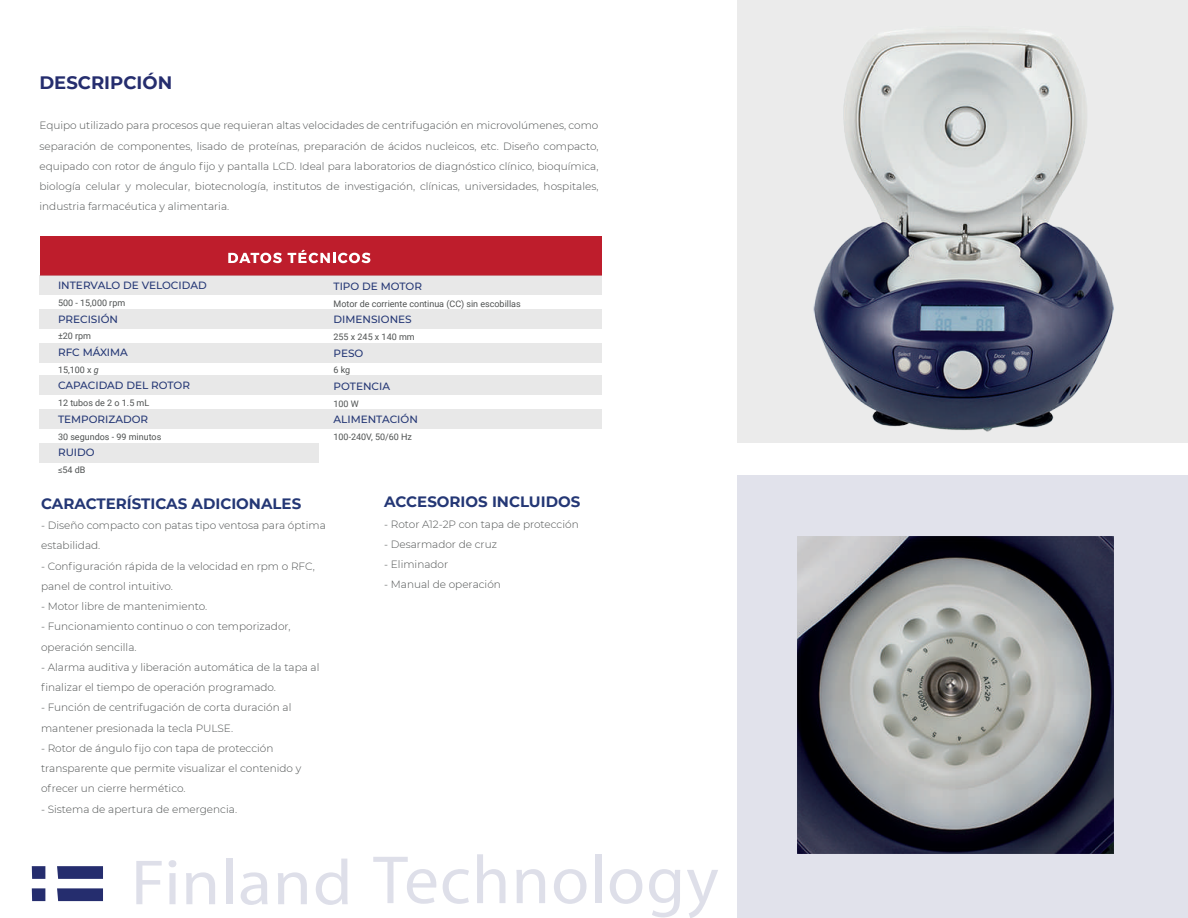
<style>
.page{position:relative;width:1188px;height:918px;background:#fff}
.page>*{position:absolute;margin:0;border:0;box-sizing:border-box;transform-origin:0 0}
.t1{font:700 18px "Montserrat";color:#252d6e}
.t2{font:700 15px "Montserrat";color:#243775}
.t3{font:300 10.5px/20.2px "Montserrat";color:#4f5252}
.t4{font:500 10.5px "Montserrat";color:#243775}
.t5{font:9px "Roboto";color:#4f5252}
.s1{font-style:italic}
</style>
<div class="page">
<div style="left:738px;top:0;width:450px;height:443px;background:#ebebeb"></div>
<div style="left:738px;top:475px;width:450px;height:443px;background:#e1e2eb"></div>
<div style="left:32px;top:866px;width:13px;height:13px;background:#252d6e"></div>
<svg style="left:57px;top:866px;width:46px;height:13px"></svg>
<svg style="left:57px;top:888px;width:46px;height:13px"></svg>
<div style="left:32px;top:888px;width:13px;height:13px;background:#252d6e"></div>
<svg style="left:136px;top:861px;width:26px;height:43px"></svg>
<svg style="left:169px;top:860px;width:7px;height:44px"></svg>
<svg style="left:186px;top:872px;width:29px;height:32px"></svg>
<div style="left:226px;top:859px;width:7px;height:45px;background:#dedfe9"></div>
<svg style="left:241px;top:872px;width:27px;height:33px"></svg>
<svg style="left:278px;top:872px;width:29px;height:32px"></svg>
<svg style="left:316px;top:859px;width:32px;height:46px"></svg>
<svg style="left:373px;top:857px;width:63px;height:47px"></svg>
<svg style="left:443px;top:869px;width:26px;height:35px"></svg>
<svg style="left:477px;top:854px;width:29px;height:49px"></svg>
<svg style="left:516px;top:869px;width:29px;height:34px"></svg>
<svg style="left:554px;top:869px;width:33px;height:35px"></svg>
<div style="left:595px;top:854px;width:7px;height:49px;background:#dedfe9"></div>
<svg style="left:610px;top:869px;width:32px;height:35px"></svg>
<svg style="left:649px;top:869px;width:31px;height:48px"></svg>
<svg style="left:687px;top:870px;width:31px;height:48px"></svg>
<div style="left:40px;top:236px;width:562px;height:39px;background:#be1d2c"></div>
<svg style="left:228px;top:253px;width:54px;height:10px"></svg>
<svg style="left:288px;top:250px;width:82px;height:13px"></svg>
<div style="left:39px;top:275px;width:563px;height:20px;background:#e8e8e8"></div>
<div style="left:39px;top:309px;width:563px;height:20px;background:#e8e8e8"></div>
<div style="left:39px;top:343px;width:563px;height:20px;background:#e8e8e8"></div>
<div style="left:39px;top:375px;width:563px;height:20px;background:#e8e8e8"></div>
<div style="left:39px;top:444px;width:280px;height:19px;background:#e8e8e8"></div>
<div style="left:39px;top:409px;width:563px;height:20px;background:#e8e8e8"></div>
<img style="left:813px;top:31px;width:301px;height:401px">
<img style="left:797px;top:537px;width:317px;height:316px">
<h1 class="t1" style="left:39px;top:70px;width:134px">DESCRIPCIÓN</h1>
<p class="t3" style="left:39px;top:115px;width:561px;text-align:justify">Equipo utilizado para procesos que requieran altas velocidades de centrifugación en microvolúmenes, como separación de componentes, lisado de proteínas, preparación de ácidos nucleicos, etc. Diseño compacto, equipado con rotor de ángulo fijo y pantalla LCD. Ideal para laboratorios de diagnóstico clínico, bioquímica, biología celular y molecular, biotecnología, institutos de investigación, clínicas, universidades, hospitales, industria farmacéutica y alimentaria.</p>
<p class="t4" style="left:58px;top:278px;width:150px">INTERVALO DE VELOCIDAD</p>
<p class="t5" style="left:58px;top:297px;width:69px">500 - 15,000 rpm</p>
<p class="t4" style="left:58px;top:312px;width:62px">PRECISIÓN</p>
<p class="t5" style="left:58px;top:330px;width:35px">±20 rpm</p>
<p class="t4" style="left:58px;top:345px;width:71px">RFC MÁXIMA</p>
<p class="t5" style="left:58px;top:363px;width:42px">15,100 x <span class="s1">g</span></p>
<p class="t4" style="left:58px;top:378px;width:134px">CAPACIDAD DEL ROTOR</p>
<p class="t5" style="left:58px;top:397px;width:93px">12 tubos de 2 o 1.5 mL</p>
<p class="t4" style="left:58px;top:412px;width:92px">TEMPORIZADOR</p>
<p class="t5" style="left:58px;top:430px;width:105px">30 segundos - 99 minutos</p>
<p class="t4" style="left:58px;top:445px;width:38px">RUIDO</p>
<p class="t5" style="left:58px;top:463px;width:29px">≤54 dB</p>
<p class="t4" style="left:334px;top:279px;width:90px">TIPO DE MOTOR</p>
<p class="t5" style="left:334px;top:297px;width:189px">Motor de corriente continua (CC) sin escobillas</p>
<p class="t4" style="left:334px;top:312px;width:80px">DIMENSIONES</p>
<p class="t5" style="left:334px;top:331px;width:83px">255 x 245 x 140 mm</p>
<p class="t4" style="left:334px;top:346px;width:31px">PESO</p>
<p class="t5" style="left:334px;top:364px;width:18px">6 kg</p>
<p class="t4" style="left:334px;top:379px;width:58px">POTENCIA</p>
<p class="t5" style="left:334px;top:397px;width:27px">100 W</p>
<p class="t4" style="left:334px;top:412px;width:86px">ALIMENTACIÓN</p>
<p class="t5" style="left:334px;top:431px;width:80px">100-240V, 50/60 Hz</p>
<h2 class="t2" style="left:41px;top:493px;width:262px">CARACTERÍSTICAS ADICIONALES</h2>
<p class="t3" style="left:41px;top:515px;width:286px">- Diseño compacto con patas tipo ventosa para óptima estabilidad.</p>
<p class="t3" style="left:41px;top:555px;width:275px">- Configuración rápida de la velocidad en rpm o RFC, panel de control intuitivo.</p>
<p class="t3" style="left:41px;top:596px;width:168px">- Motor libre de mantenimiento.</p>
<p class="t3" style="left:41px;top:616px;width:251px">- Funcionamiento continuo o con temporizador, operación sencilla.</p>
<p class="t3" style="left:41px;top:657px;width:280px">- Alarma auditiva y liberación automática de la tapa al finalizar el tiempo de operación programado.</p>
<p class="t3" style="left:41px;top:697px;width:252px">- Función de centrifugación de corta duración al mantener presionada la tecla PULSE.</p>
<p class="t3" style="left:41px;top:738px;width:262px">- Rotor de ángulo fijo con tapa de protección transparente que permite visualizar el contenido y ofrecer un cierre hermético.</p>
<p class="t3" style="left:41px;top:799px;width:198px">- Sistema de apertura de emergencia.</p>
<h2 class="t2" style="left:384px;top:491px;width:198px">ACCESORIOS INCLUIDOS</h2>
<p class="t3" style="left:384px;top:513px;width:196px">- Rotor A12-2P con tapa de protección</p>
<p class="t3" style="left:384px;top:534px;width:114px">- Desarmador de cruz</p>
<p class="t3" style="left:384px;top:554px;width:66px">- Eliminador</p>
<p class="t3" style="left:384px;top:574px;width:118px">- Manual de operación</p>
</div>
